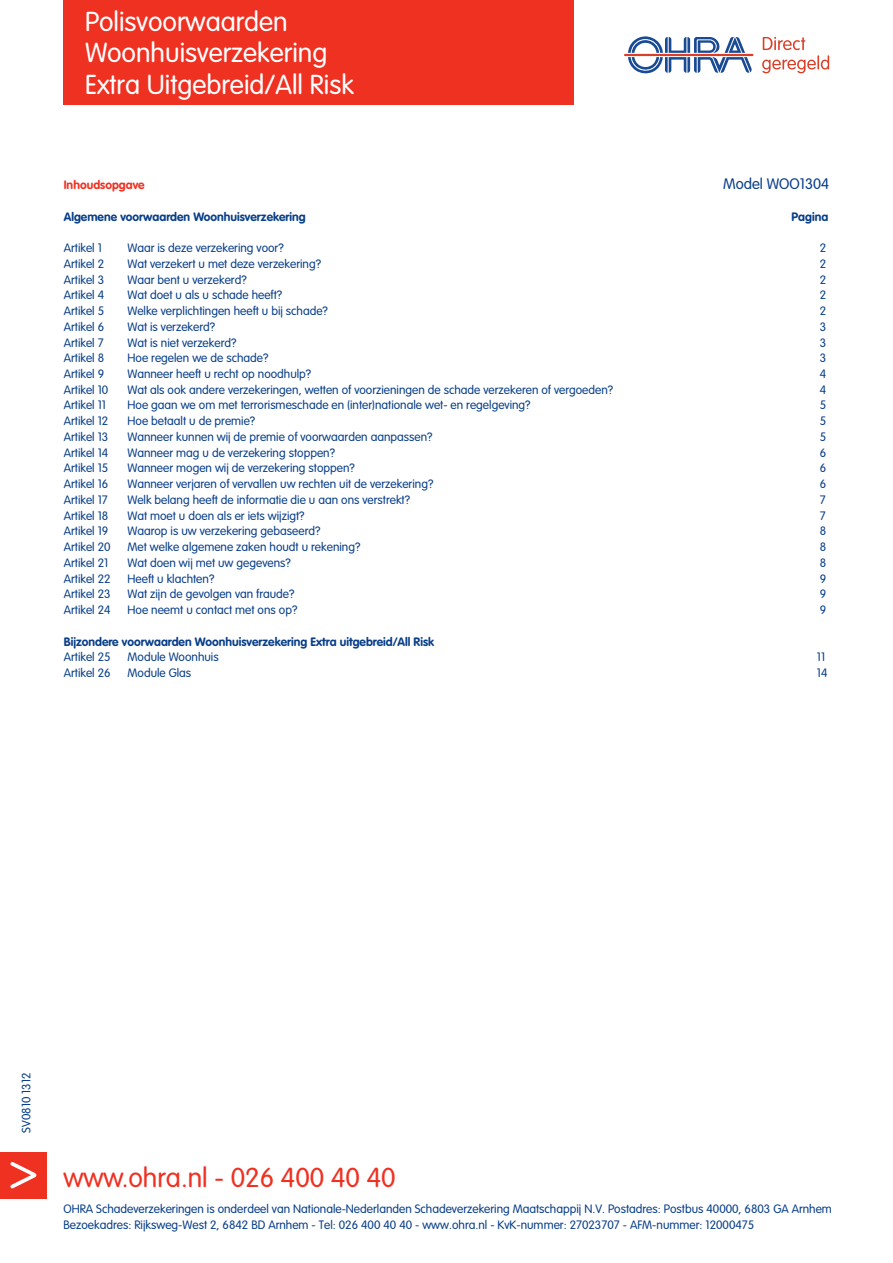
<style>
.page{position:relative;width:893px;height:1263px;background:#fff}
.page>*{position:absolute;margin:0;border:0;box-sizing:border-box;transform-origin:0 0}
.t1{font:300 27px/31.5px "VAG Rounded Std";color:#fff}
.t2{font:300 27px "VAG Rounded Std";color:#ef3122}
.t3{font:300 15px "VAG Rounded Std";color:#083e89}
.t4{font:300 12px/15.8px "VAG Rounded Std";color:#083e89}
.t5{font:700 12px "VAG Rounded Std";color:#083e89}
.t6{font:700 12px "VAG Rounded Std";color:#ef3122}
</style>
<div class="page">
<div style="left:64px;top:0;width:510px;height:104px;background:#ef3122"></div>
<div style="left:0;top:1152px;width:47px;height:46px;background:#ef3122"></div>
<svg style="left:10px;top:1162px;width:26px;height:26px"></svg>
<svg style="left:762px;top:37px;width:67px;height:36px"></svg>
<hr style="left:624px;top:54px;width:129px;height:2px;background:#db3e26">
<svg style="left:628px;top:36px;width:124px;height:38px"></svg>
<h1 class="t1" style="left:85px;top:7px;width:270px">Polisvoorwaarden<br>Woonhuisverzekering<br>Extra Uitgebreid/All Risk</h1>
<p class="t3" style="left:723px;top:175px;width:108px">Model WOO1304</p>
<p class="t6" style="left:64px;top:178px;width:82px">Inhoudsopgave</p>
<p class="t5" style="left:64px;top:209px;width:244px">Algemene voorwaarden Woonhuisverzekering</p>
<p class="t5" style="left:792px;top:209px;width:38px">Pagina</p>
<p class="t4" style="left:64px;top:240px;width:40px">Artikel 1</p>
<p class="t4" style="left:128px;top:240px;width:158px">Waar is deze verzekering voor?</p>
<p class="t4" style="left:820px;top:240px;width:8px">2</p>
<p class="t4" style="left:64px;top:256px;width:42px">Artikel 2</p>
<p class="t4" style="left:128px;top:256px;width:195px">Wat verzekert u met deze verzekering?</p>
<p class="t4" style="left:820px;top:256px;width:8px">2</p>
<p class="t4" style="left:64px;top:272px;width:42px">Artikel 3</p>
<p class="t4" style="left:128px;top:272px;width:121px">Waar bent u verzekerd?</p>
<p class="t4" style="left:820px;top:272px;width:8px">2</p>
<p class="t4" style="left:64px;top:288px;width:42px">Artikel 4</p>
<p class="t4" style="left:128px;top:288px;width:156px">Wat doet u als u schade heeft?</p>
<p class="t4" style="left:820px;top:288px;width:8px">2</p>
<p class="t4" style="left:64px;top:303px;width:42px">Artikel 5</p>
<p class="t4" style="left:128px;top:303px;width:202px">Welke verplichtingen heeft u bij schade?</p>
<p class="t4" style="left:820px;top:303px;width:8px">2</p>
<p class="t4" style="left:64px;top:319px;width:42px">Artikel 6</p>
<p class="t4" style="left:128px;top:319px;width:89px">Wat is verzekerd?</p>
<p class="t4" style="left:820px;top:319px;width:8px">3</p>
<p class="t4" style="left:64px;top:335px;width:41px">Artikel 7</p>
<p class="t4" style="left:128px;top:335px;width:110px">Wat is niet verzekerd?</p>
<p class="t4" style="left:820px;top:335px;width:8px">3</p>
<p class="t4" style="left:64px;top:351px;width:42px">Artikel 8</p>
<p class="t4" style="left:128px;top:351px;width:142px">Hoe regelen we de schade?</p>
<p class="t4" style="left:820px;top:351px;width:8px">3</p>
<p class="t4" style="left:64px;top:366px;width:42px">Artikel 9</p>
<p class="t4" style="left:128px;top:366px;width:185px">Wanneer heeft u recht op noodhulp?</p>
<p class="t4" style="left:820px;top:366px;width:8px">4</p>
<p class="t4" style="left:64px;top:382px;width:46px">Artikel 10</p>
<p class="t4" style="left:128px;top:382px;width:487px">Wat als ook andere verzekeringen, wetten of voorzieningen de schade verzekeren of vergoeden?</p>
<p class="t4" style="left:820px;top:382px;width:8px">4</p>
<p class="t4" style="left:64px;top:398px;width:44px">Artikel 11</p>
<p class="t4" style="left:128px;top:398px;width:405px">Hoe gaan we om met terrorismeschade en (inter)nationale wet- en regelgeving?</p>
<p class="t4" style="left:820px;top:398px;width:8px">5</p>
<p class="t4" style="left:64px;top:414px;width:46px">Artikel 12</p>
<p class="t4" style="left:128px;top:414px;width:129px">Hoe betaalt u de premie?</p>
<p class="t4" style="left:820px;top:414px;width:8px">5</p>
<p class="t4" style="left:64px;top:429px;width:46px">Artikel 13</p>
<p class="t4" style="left:128px;top:429px;width:306px">Wanneer kunnen wij de premie of voorwaarden aanpassen?</p>
<p class="t4" style="left:820px;top:429px;width:8px">5</p>
<p class="t4" style="left:64px;top:445px;width:46px">Artikel 14</p>
<p class="t4" style="left:128px;top:445px;width:209px">Wanneer mag u de verzekering stoppen?</p>
<p class="t4" style="left:820px;top:445px;width:8px">6</p>
<p class="t4" style="left:64px;top:461px;width:46px">Artikel 15</p>
<p class="t4" style="left:128px;top:461px;width:229px">Wanneer mogen wij de verzekering stoppen?</p>
<p class="t4" style="left:820px;top:461px;width:8px">6</p>
<p class="t4" style="left:64px;top:477px;width:46px">Artikel 16</p>
<p class="t4" style="left:128px;top:477px;width:307px">Wanneer verjaren of vervallen uw rechten uit de verzekering?</p>
<p class="t4" style="left:820px;top:477px;width:8px">6</p>
<p class="t4" style="left:64px;top:492px;width:46px">Artikel 17</p>
<p class="t4" style="left:128px;top:492px;width:284px">Welk belang heeft de informatie die u aan ons verstrekt?</p>
<p class="t4" style="left:820px;top:492px;width:7px">7</p>
<p class="t4" style="left:64px;top:508px;width:46px">Artikel 18</p>
<p class="t4" style="left:128px;top:508px;width:178px">Wat moet u doen als er iets wijzigt?</p>
<p class="t4" style="left:820px;top:508px;width:7px">7</p>
<p class="t4" style="left:64px;top:524px;width:46px">Artikel 19</p>
<p class="t4" style="left:128px;top:524px;width:194px">Waarop is uw verzekering gebaseerd?</p>
<p class="t4" style="left:820px;top:524px;width:8px">8</p>
<p class="t4" style="left:64px;top:539px;width:48px">Artikel 20</p>
<p class="t4" style="left:128px;top:539px;width:234px">Met welke algemene zaken houdt u rekening?</p>
<p class="t4" style="left:820px;top:539px;width:8px">8</p>
<p class="t4" style="left:64px;top:555px;width:46px">Artikel 21</p>
<p class="t4" style="left:128px;top:555px;width:165px">Wat doen wij met uw gegevens?</p>
<p class="t4" style="left:820px;top:555px;width:8px">8</p>
<p class="t4" style="left:64px;top:571px;width:48px">Artikel 22</p>
<p class="t4" style="left:128px;top:571px;width:88px">Heeft u klachten?</p>
<p class="t4" style="left:820px;top:571px;width:8px">9</p>
<p class="t4" style="left:64px;top:587px;width:48px">Artikel 23</p>
<p class="t4" style="left:128px;top:587px;width:168px">Wat zijn de gevolgen van fraude?</p>
<p class="t4" style="left:820px;top:587px;width:8px">9</p>
<p class="t4" style="left:64px;top:602px;width:48px">Artikel 24</p>
<p class="t4" style="left:128px;top:602px;width:171px">Hoe neemt u contact met ons op?</p>
<p class="t4" style="left:820px;top:602px;width:8px">9</p>
<p class="t5" style="left:64px;top:634px;width:372px">Bijzondere voorwaarden Woonhuisverzekering Extra uitgebreid/All Risk</p>
<p class="t4" style="left:64px;top:650px;width:48px">Artikel 25</p>
<p class="t4" style="left:128px;top:650px;width:93px">Module Woonhuis</p>
<p class="t4" style="left:817px;top:650px;width:10px">11</p>
<p class="t4" style="left:64px;top:665px;width:48px">Artikel 26</p>
<p class="t4" style="left:128px;top:665px;width:65px">Module Glas</p>
<p class="t4" style="left:817px;top:665px;width:12px">14</p>
<p class="t4" style="left:19px;top:1133px;width:62px;rotate:-90deg">SV0810 1312</p>
<h1 class="t2" style="left:63px;top:1162px;width:334px">www.ohra.nl - 026 400 40 40</h1>
<p class="t4" style="left:63px;top:1201px;width:770px">OHRA Schadeverzekeringen is onderdeel van Nationale-Nederlanden Schadeverzekering Maatschappij N.V. Postadres: Postbus 40000, 6803 GA Arnhem<br>Bezoekadres: Rijksweg-West 2, 6842 BD Arnhem - Tel: 026 400 40 40 - www.ohra.nl - KvK-nummer: 27023707 - AFM-nummer: 12000475</p>
</div>
